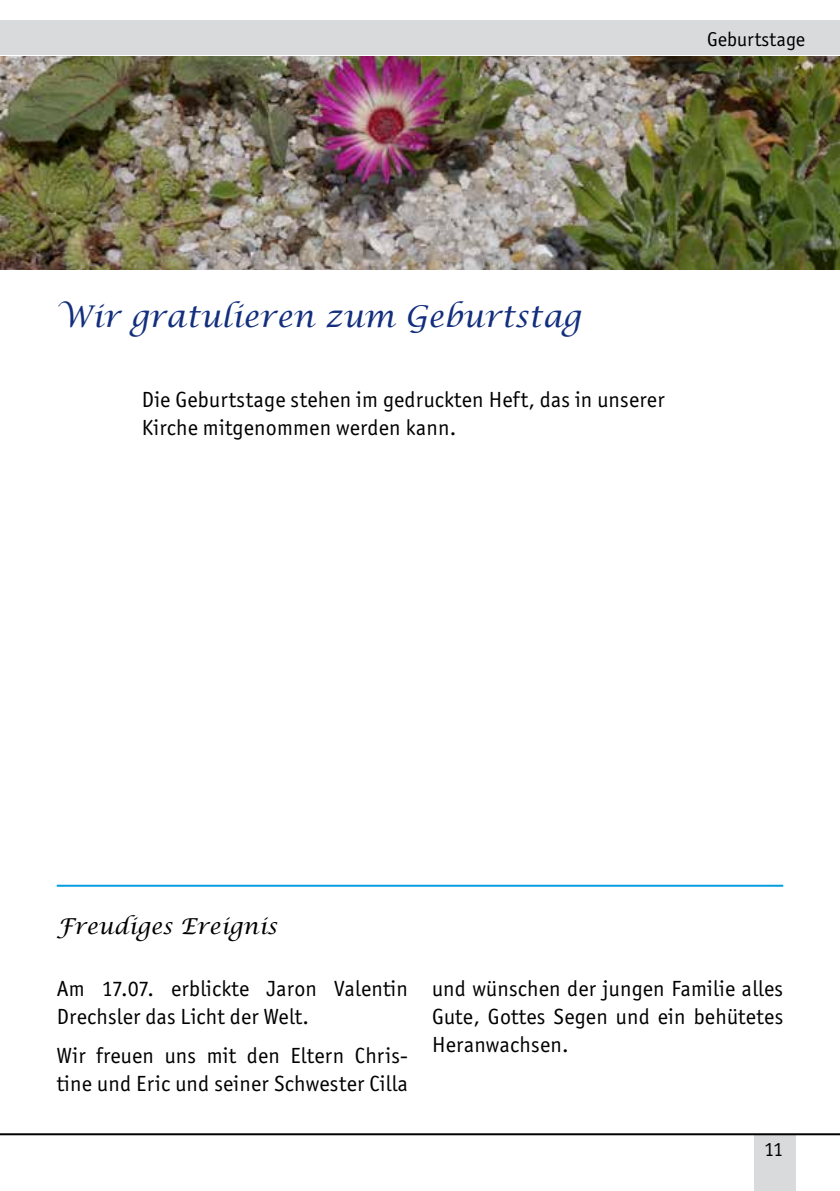
<style>
.page{position:relative;width:840px;height:1191px;background:#fff}
.page>*{position:absolute;margin:0;border:0;box-sizing:border-box;transform-origin:0 0}
.t1{font:italic 30px "Lucida Calligraphy";letter-spacing:.005em;color:#122e7d}
.t2{font:22px/28px "Officina Sans ITC Std";letter-spacing:.01em;color:#000}
.t3{font:italic 22px "Lucida Calligraphy";letter-spacing:.005em;color:#000}
.t4{font:20px "Officina Sans ITC Std";color:#000}
</style>
<div class="page">
<div style="left:754px;top:1134px;width:41px;height:57px;background:#d9dadb"></div>
<hr style="left:0;top:1133px;width:839px;height:2px;background:#000">
<div style="left:0;top:20px;width:839px;height:34px;background:#d9dadb"></div>
<img style="left:0;top:57px;width:839px;height:212px">
<hr style="left:57px;top:884px;width:725px;height:2px;background:#009ee0">
<p class="t4" style="left:706px;top:27px;width:99px">Geburtstage</p>
<h1 class="t1" style="left:57px;top:298px;width:525px">Wir gratulieren zum Geburtstag</h1>
<p class="t2" style="left:142px;top:386px;width:524px">Die Geburtstage stehen im gedruckten Heft, das in unserer<br>Kirche mitgenommen werden kann.</p>
<p class="t3" style="left:57px;top:912px;width:222px">Freudiges Ereignis</p>
<p class="t2" style="left:57px;top:974px;width:352px">Am 17.07. erblickte Jaron Valentin<br>Drechsler das Licht der Welt.</p>
<p class="t2" style="left:57px;top:1041px;width:352px">Wir freuen uns mit den Eltern Chris&shy;tine und Eric und seiner Schwester Cilla</p>
<p class="t2" style="left:432px;top:974px;width:352px;text-align:justify">und wünschen der jungen Familie alles Gute, Gottes Segen und ein behütetes Heranwachsen.</p>
<p class="t4" style="left:763px;top:1137px;width:20px">11</p>
</div>
